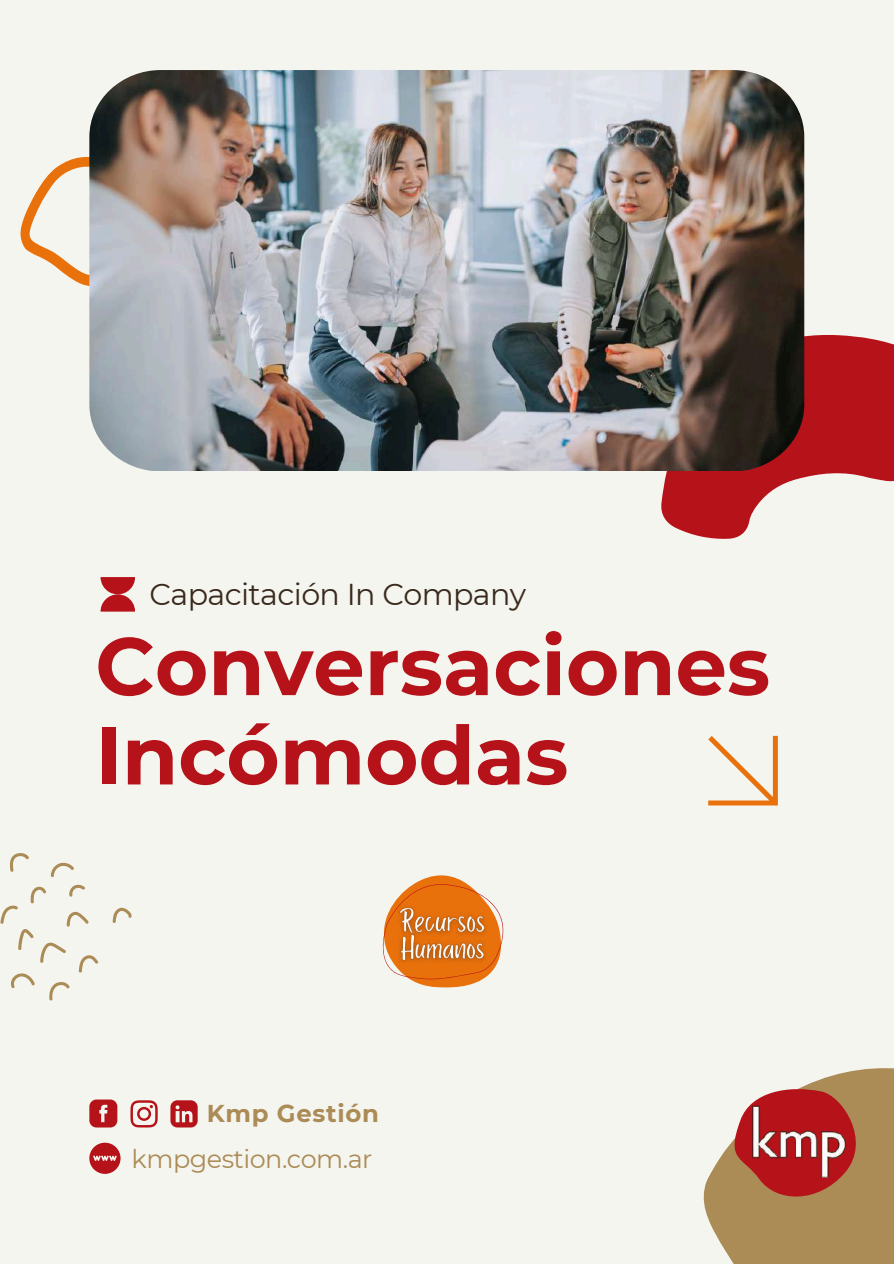
<style>
.page{position:relative;width:894px;height:1264px;background:#fff}
.page>*{position:absolute;margin:0;border:0;box-sizing:border-box;transform-origin:0 0}
.t1{font:700 81.45px/89.2px "Montserrat";color:#b61219}
.t2{font:30.15px "Montserrat";letter-spacing:-.02em;color:#3a2a1e}
.t3{font:25.5px "Montserrat";letter-spacing:-.02em;color:#ab8b56}
.t4{font:700 24.3px "Montserrat";letter-spacing:.03em;color:#ab8b56}
</style>
<div class="page">
<div style="left:0;top:0;width:893px;height:1263px;background:#f5f5ef"></div>
<svg style="left:20px;top:157px;width:69px;height:129px"></svg>
<svg style="left:661px;top:302px;width:232px;height:237px;fill:#b61219"></svg>
<img style="left:89px;top:70px;width:714px;height:401px;border-radius:69px">
<svg style="left:10px;top:853px;width:19px;height:19px"></svg>
<svg style="left:51px;top:862px;width:23px;height:15px"></svg>
<svg style="left:0;top:884px;width:99px;height:116px"></svg>
<svg style="left:112px;top:907px;width:20px;height:16px"></svg>
<svg style="left:708px;top:736px;width:69px;height:69px"></svg>
<svg style="left:100px;top:577px;width:35px;height:34px"></svg>
<svg style="left:130px;top:1100px;width:28px;height:27px"></svg>
<svg style="left:170px;top:1100px;width:28px;height:27px"></svg>
<svg style="left:89px;top:1099px;width:28px;height:28px"></svg>
<svg style="left:703px;top:1068px;width:190px;height:195px;fill:#ab8b56"></svg>
<svg style="left:89px;top:1142px;width:31px;height:31px"></svg>
<svg style="left:724px;top:1084px;width:147px;height:119px"></svg>
<img style="left:750px;top:1104px;width:96px;height:73px">
<svg style="left:382px;top:875px;width:121px;height:112px"></svg>
<img style="left:391px;top:900px;width:101px;height:42px">
<img style="left:392px;top:927px;width:99px;height:42px">
<p class="t2" style="left:149px;top:575px;width:378px">Capacitación In Company</p>
<p class="t1" style="left:95px;top:621px;width:676px">Conversaciones<br>Incómodas</p>
<p class="t4" style="left:207px;top:1098px;width:174px">Kmp Gestión</p>
<p class="t3" style="left:132px;top:1142px;width:242px">kmpgestion.com.ar</p>
</div>
